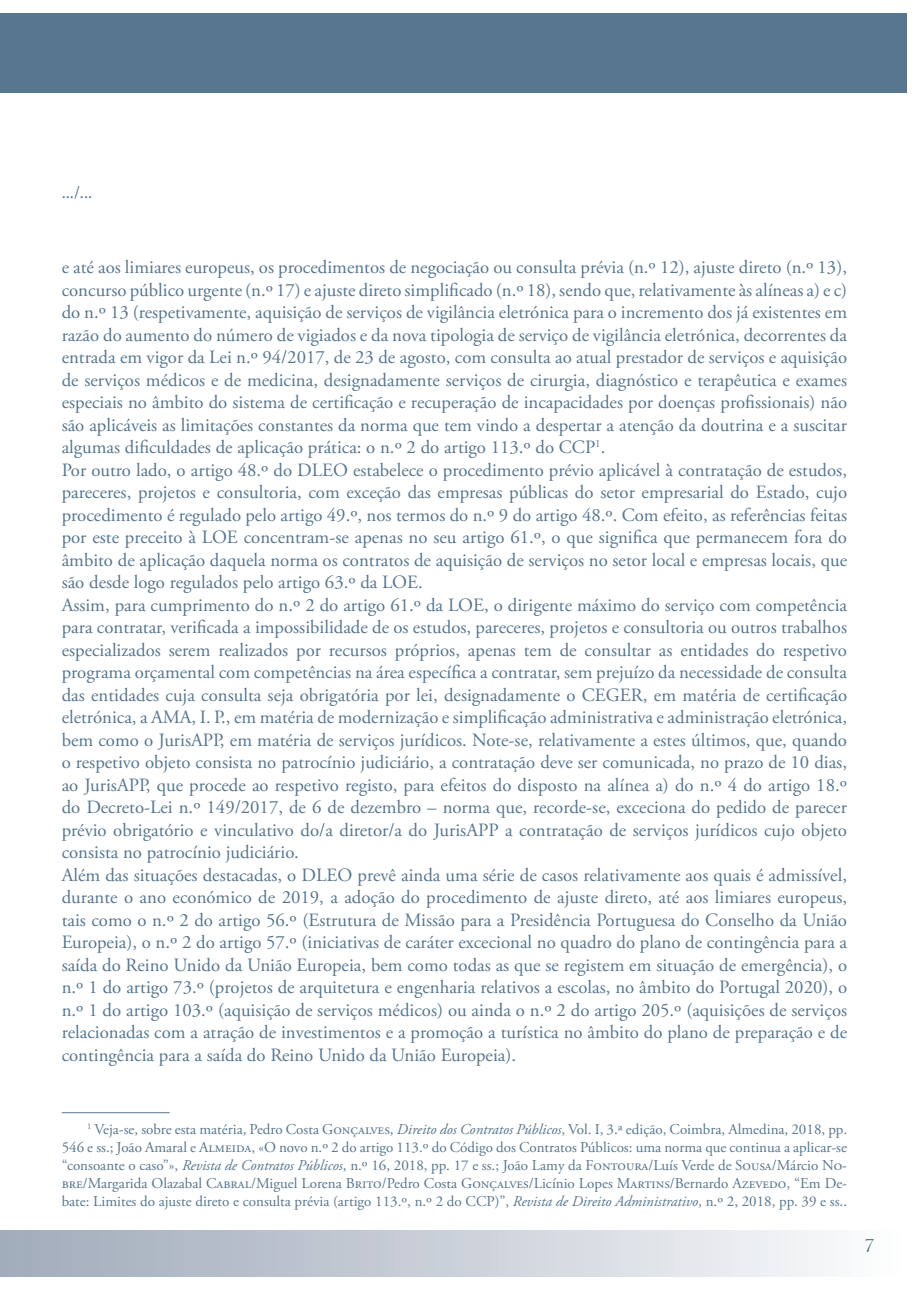
<style>
.page{position:relative;width:919px;height:1289px;background:#fff}
.page>*{position:absolute;margin:0;border:0;box-sizing:border-box;transform-origin:0 0}
.Nornal{font:18.75px/22.5px "Adobe Garamond Pro";color:#58768d;text-align:justify}
.t1{font:18px "Minion Pro";color:#58768d}
.t2{font:18px "Arrus BT";color:#58768d}
.t3{font:15px/18px "Adobe Garamond Pro";color:#58768d;text-align:justify}
.s1{font-style:italic}
</style>
<div class="page">
<div style="left:0;top:1230px;width:906px;height:46px;background:linear-gradient(to right,#9fa9b9,#fbfbfc)"></div>
<hr style="left:62px;top:1112px;width:108px;height:1px;background:#58768d">
<div style="left:0;top:13px;width:906px;height:79px;background:#58768d"></div>
<p class="t1" style="left:62px;top:180px;width:32px">.../...</p>
<p class="Nornal" style="left:62px;top:256px;width:787px">e até aos limiares europeus, os procedimentos de negociação ou consulta prévia (n.º 12), ajuste direto (n.º 13), concurso público urgente (n.º 17) e ajuste direto simplificado (n.º 18), sendo que, relativamente às alíneas a) e c) do n.º 13 (respetivamente, aquisição de serviços de vigilância eletrónica para o incremento dos já existentes em razão do aumento do número de vigiados e da nova tipologia de serviço de vigilância eletrónica, decorrentes da entrada em vigor da Lei n.º 94/2017, de 23 de agosto, com consulta ao atual prestador de serviços e aquisição de serviços médicos e de medicina, designadamente serviços de cirurgia, diagnóstico e terapêutica e exames especiais no âmbito do sistema de certificação e recuperação de incapacidades por doenças profissionais) não são aplicáveis as limitações constantes da norma que tem vindo a despertar a atenção da doutrina e a suscitar algumas dificuldades de aplicação prática: o n.º 2 do artigo 113.º do CCP<sup>1</sup>.</p>
<p class="Nornal" style="left:62px;top:459px;width:786px">Por outro lado, o artigo 48.º do DLEO estabelece o procedimento prévio aplicável à contratação de estudos, pareceres, projetos e consultoria, com exceção das empresas públicas do setor empresarial do Estado, cujo procedimento é regulado pelo artigo 49.º, nos termos do n.º 9 do artigo 48.º. Com efeito, as referências feitas por este preceito à LOE concentram-se apenas no seu artigo 61.º, o que significa que permanecem fora do âmbito de aplicação daquela norma os contratos de aquisição de serviços no setor local e empresas locais, que são desde logo regulados pelo artigo 63.º da LOE.</p>
<p class="Nornal" style="left:62px;top:594px;width:787px">Assim, para cumprimento do n.º 2 do artigo 61.º da LOE, o dirigente máximo do serviço com competência para contratar, verificada a impossibilidade de os estudos, pareceres, projetos e consultoria ou outros trabalhos especializados serem realizados por recursos próprios, apenas tem de consultar as entidades do respetivo programa orçamental com competências na área específica a contratar, sem prejuízo da necessidade de consulta das entidades cuja consulta seja obrigatória por lei, designadamente o CEGER, em matéria de certificação eletrónica, a AMA, I. P., em matéria de modernização e simplificação administrativa e administração eletrónica, bem como o JurisAPP, em matéria de serviços jurídicos. Note-se, relativamente a estes últimos, que, quando o respetivo objeto consista no patrocínio judiciário, a contratação deve ser comunicada, no prazo de 10 dias, ao JurisAPP, que procede ao respetivo registo, para efeitos do disposto na alínea a) do n.º 4 do artigo 18.º do Decreto-Lei n.º 149/2017, de 6 de dezembro – norma que, recorde-se, exceciona do pedido de parecer prévio obrigatório e vinculativo do/a diretor/a do JurisAPP a contratação de serviços jurídicos cujo objeto consista no patrocínio judiciário.</p>
<p class="Nornal" style="left:62px;top:864px;width:787px">Além das situações destacadas, o DLEO prevê ainda uma série de casos relativamente aos quais é admissível, durante o ano económico de 2019, a adoção do procedimento de ajuste direto, até aos limiares europeus, tais como o n.º 2 do artigo 56.º (Estrutura de Missão para a Presidência Portuguesa do Conselho da União Europeia), o n.º 2 do artigo 57.º (iniciativas de caráter excecional no quadro do plano de contingência para a saída do Reino Unido da União Europeia, bem como todas as que se registem em situação de emergência), o n.º 1 do artigo 73.º (projetos de arquitetura e engenharia relativos a escolas, no âmbito do Portugal 2020), o n.º 1 do artigo 103.º (aquisição de serviços médicos) ou ainda o n.º 2 do artigo 205.º (aquisições de serviços relacionadas com a atração de investimentos e a promoção a turística no âmbito do plano de preparação e de contingência para a saída do Reino Unido da União Europeia).</p>
<p class="t3" style="left:62px;top:1120px;width:786px;text-indent:26px"><sup>1</sup> Veja-se, sobre esta matéria, Pedro Costa Gonçalves, <span class="s1">D</span><span class="s1">ireito dos Contratos Públicos</span>, Vol. I, 3.ª edição, Coimbra, Almedina, 2018, pp.<br>546 e ss.; João Amaral e Almeida, «O novo n.º 2 do artigo 113.º do Código dos Contratos Públicos: uma norma que continua a aplicar-se “consoante o caso”», <span class="s1">Revista de Contratos Públicos</span>, n.º 16, 2018, pp. 17 e ss.; João Lamy da Fontoura/Luís Verde de Sousa/Márcio No&shy;bre/Margarida Olazabal Cabral/Miguel Lorena Brito/Pedro Costa Gonçalves/Licínio Lopes Martins/Bernardo Azevedo, “Em De&shy;bate: Limites do ajuste direto e consulta prévia (artigo 113.º, n.º 2 do CCP)”, <span class="s1">Revista de Direito Administrativo</span>, n.º 2, 2018, pp. 39 e ss..</p>
<p class="t2" style="left:863px;top:1234px;width:12px">7</p>
</div>
